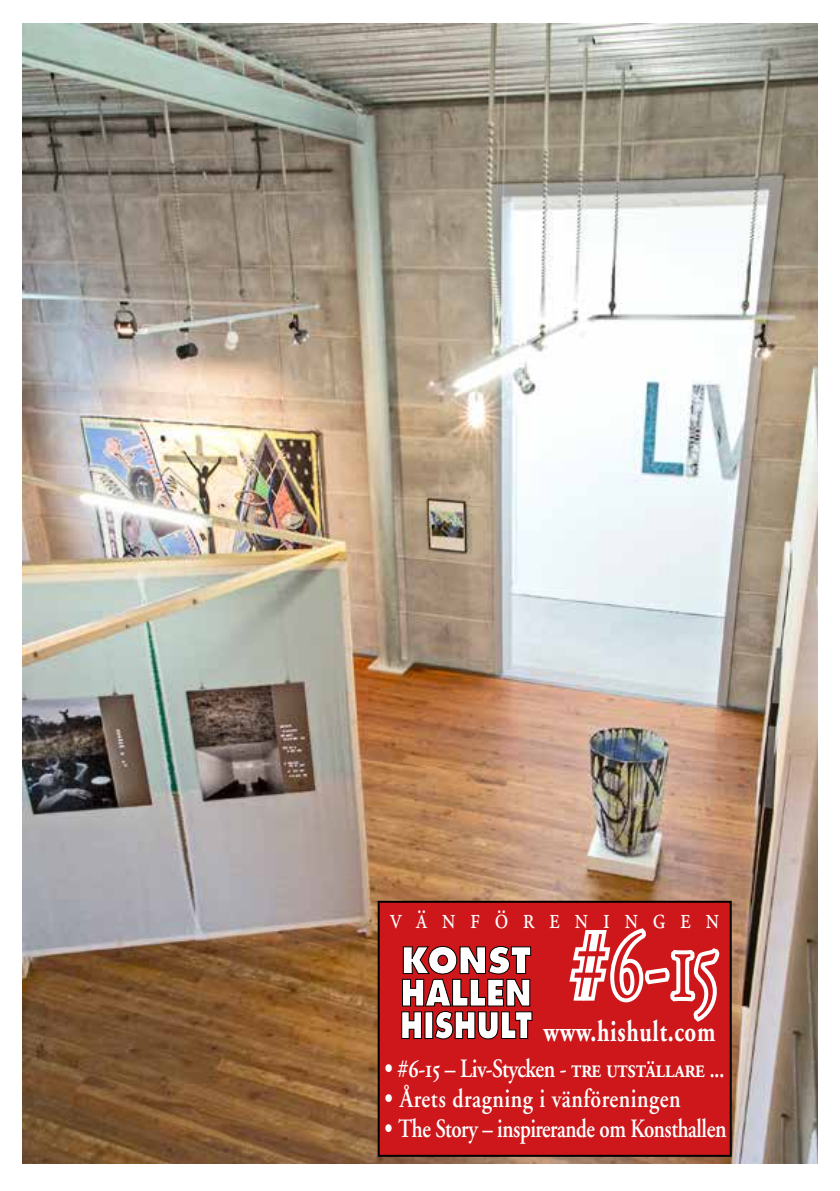
<style>
.page{position:relative;width:840px;height:1191px;background:#fff}
.page>*{position:absolute;margin:0;border:0;box-sizing:border-box;transform-origin:0 0}
.t1{font:100.8px "Adobe Garamond Regular SC";color:#cd171a;scale:.64 1}
.t2{font:700 30px "Adobe Garamond";letter-spacing:.03em;color:#fff;scale:.76 1}
.t3{font:30px "Adobe Garamond Regular SC";color:#fff;scale:.8 1}
.t4{font:26.4px "Adobe Garamond Semibold SC";letter-spacing:-.025em;color:#fff;scale:.82 1}
.t5{font:600 26.4px "Adobe Garamond";letter-spacing:-.02em;color:#fff;scale:.79 1}
.t6{font:600 26.4px "Adobe Garamond";letter-spacing:.025em;color:#fff;scale:.82 1}
.s1{font-family:"Adobe Garamond";font-weight:600}
.s2{font-family:"Adobe Garamond Semibold SC";font-weight:400}
</style>
<div class="page">
<img style="left:23px;top:24px;width:793px;height:1139px">
<div style="left:378px;top:901px;width:352px;height:254px;background:#cd171a"></div>
<div style="left:377px;top:900px;width:354px;height:256px;border:2px solid #000"></div>
<svg style="left:401px;top:946px;width:131px;height:93px"></svg>
<svg style="left:569px;top:928px;width:151px;height:94px"></svg>
<p class="t3" style="left:390px;top:902px;width:413px">v ä n f ö r e n i n g e n</p>
<h1 class="t1" style="left:573px;top:911px;width:226px">#6-15</h1>
<p class="t2" style="left:543px;top:1014px;width:227px">www.hishult.com</p>
<p class="t4" style="left:384px;top:1054px;width:416px"><span class="s1">• #</span>6-15 <span class="s1">– Liv-Stycken -</span> tre utställare ...</p>
<p class="t6" style="left:384px;top:1084px;width:362px"><span class="s2">•</span> Årets dragning i vänföreningen</p>
<p class="t5" style="left:384px;top:1114px;width:434px">• The Story – inspirerande om Konsthallen</p>
</div>
